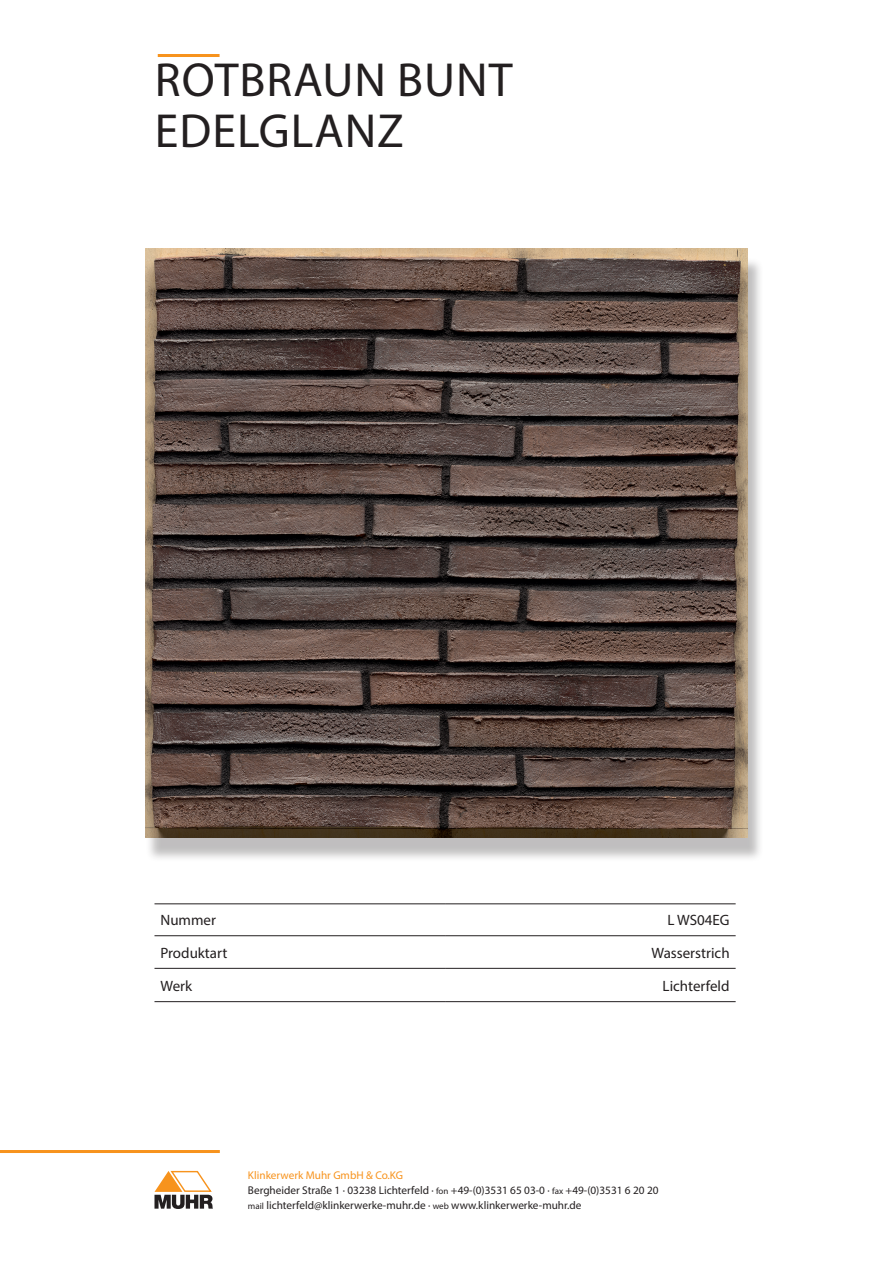
<style>
.page{position:relative;width:893px;height:1263px;background:#fff}
.page>*{position:absolute;margin:0;border:0;box-sizing:border-box;transform-origin:0 0}
.t1{font:48px/51px "Myriad Pro";letter-spacing:.02em;color:#231f20}
.t2{font:15px "Myriad Pro";color:#231f20}
.t3{font:11.25px "Myriad Pro";color:#231f20}
.t4{font:11.25px "Myriad Pro";color:#f7931d}
.s1{font-size:9px}
</style>
<div class="page">
<div style="left:146px;top:257px;width:618px;height:605px;background:#231f20;opacity:.29"></div>
<img style="left:145px;top:248px;width:603px;height:589px">
<hr style="left:158px;top:54px;width:62px;height:3px;background:#f7931d">
<hr style="left:0;top:1150px;width:220px;height:3px;background:#f7931d">
<hr style="left:154px;top:903px;width:291px;height:1px;background:#231f20">
<hr style="left:445px;top:903px;width:291px;height:1px;background:#231f20">
<hr style="left:154px;top:935px;width:291px;height:1px;background:#231f20">
<hr style="left:445px;top:935px;width:291px;height:1px;background:#231f20">
<hr style="left:154px;top:968px;width:291px;height:1px;background:#231f20">
<hr style="left:445px;top:968px;width:291px;height:1px;background:#231f20">
<hr style="left:154px;top:1001px;width:291px;height:1px;background:#231f20">
<hr style="left:445px;top:1001px;width:291px;height:1px;background:#231f20">
<svg style="left:154px;top:1170px;width:59px;height:39px"></svg>
<p class="t1" style="left:155px;top:54px;width:359px">ROTBRAUN BUNT<br>EDELGLANZ</p>
<p class="t2" style="left:160px;top:911px;width:57px">Nummer</p>
<p class="t2" style="left:667px;top:911px;width:64px">L WS04EG</p>
<p class="t2" style="left:160px;top:943px;width:68px">Produktart</p>
<p class="t2" style="left:651px;top:943px;width:80px">Wasserstrich</p>
<p class="t2" style="left:160px;top:976px;width:33px">Werk</p>
<p class="t2" style="left:663px;top:976px;width:69px">Lichterfeld</p>
<p class="t4" style="left:248px;top:1168px;width:157px">Klinkerwerk Muhr GmbH &amp; Co.KG</p>
<p class="t3" style="left:248px;top:1183px;width:412px">Bergheider Straße 1 · 03238 Lichterfeld · <span class="s1">fon</span> +49-(0)3531 65 03-0 · <span class="s1">fax</span> +49-(0)3531 6 20 20</p>
<p class="t3" style="left:248px;top:1198px;width:335px"><span class="s1">mail</span> lichterfeld@klinkerwerke-muhr.de · <span class="s1">web</span> www.klinkerwerke-muhr.de</p>
</div>
